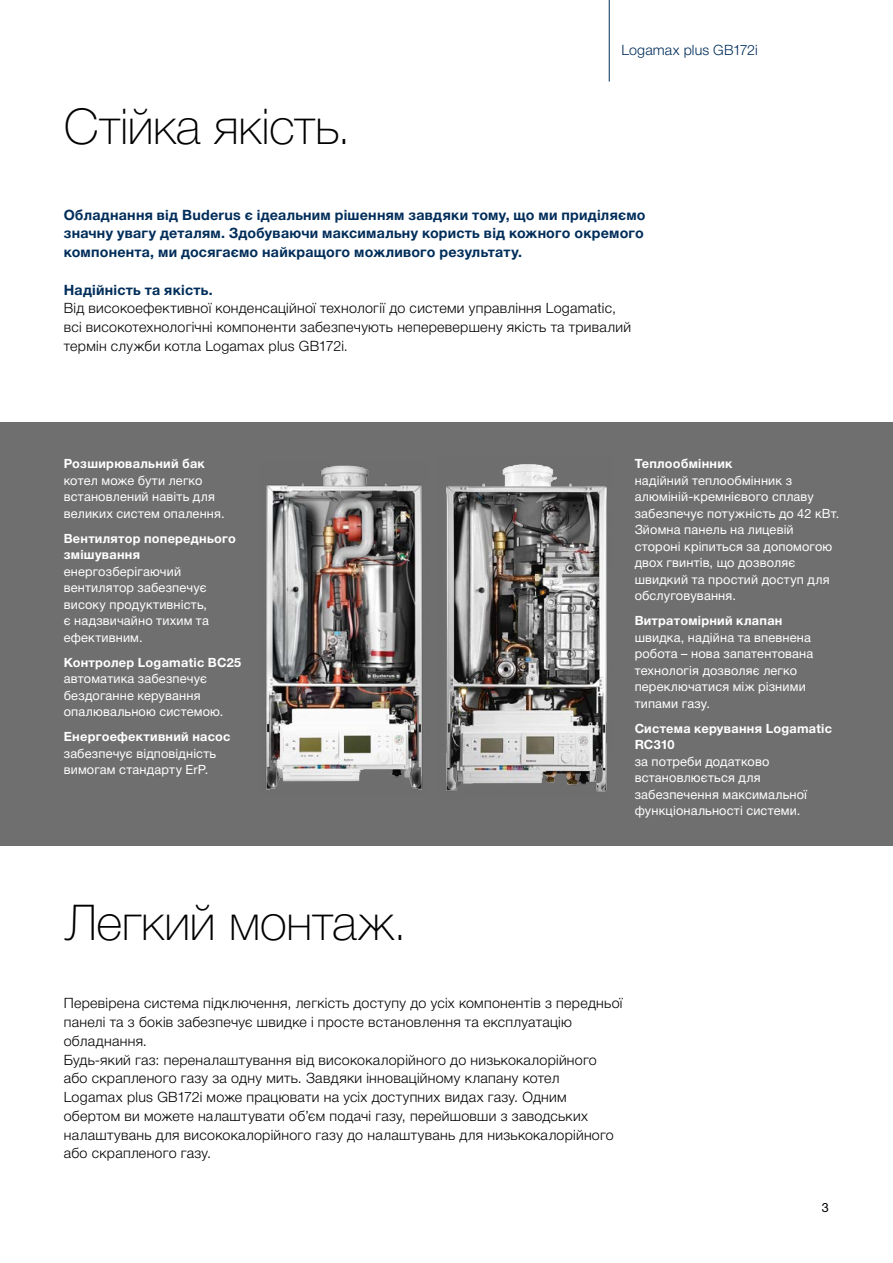
<style>
.page{position:relative;width:893px;height:1263px;background:#fff}
.page>*{position:absolute;margin:0;border:0;box-sizing:border-box;transform-origin:0 0}
.t1{font:100 49.5px "Helvetica Neue Cyr";letter-spacing:-.005em;color:#000}
.t2{font:300 14.25px/18.8px "Helvetica Neue Cyr";letter-spacing:.02em;color:#000}
.t3{font:700 14.25px/18.8px "Helvetica Neue Cyr";letter-spacing:.015em;color:#002d5a}
.t4{font:300 14.25px "Helvetica Neue Cyr";letter-spacing:.01em;color:#002d5a}
.t5{font:12.75px/16.5px "Helvetica Neue Cyr";letter-spacing:.015em;color:#fff}
.t6{font:700 12.75px/16.5px "Helvetica Neue Cyr";letter-spacing:.02em;color:#fff}
.t7{font:12.75px "Helvetica Neue LT Pro";color:#000}
</style>
<div class="page">
<hr style="left:0;top:0;width:1px;height:1263px;background:#000">
<div style="left:0;top:422px;width:893px;height:423px;background:#706f6f"></div>
<img style="left:266px;top:465px;width:157px;height:325px">
<img style="left:446px;top:464px;width:161px;height:328px">
<hr style="left:609px;top:0;width:1px;height:82px;background:#002d5a">
<h1 class="t1" style="left:64px;top:99px;width:289px">Стійка якість.</h1>
<p class="t4" style="left:622px;top:42px;width:138px">Logamax plus GB172i</p>
<p class="t3" style="left:64px;top:205px;width:583px">Обладнання від Buderus є ідеальним рішенням завдяки тому, що ми приділяємо значну увагу деталям. Здобуваючи максимальну користь від кожного окремого компонента, ми досягаємо найкращого можливого результату.</p>
<p class="t3" style="left:64px;top:280px;width:150px">Надійність та якість.</p>
<p class="t2" style="left:64px;top:299px;width:569px">Від високоефективної конденсаційної технології до системи управління Logamatic, всі високотехнологічні компоненти забезпечують неперевершену якість та тривалий термін служби котла Logamax plus GB172i.</p>
<p class="t6" style="left:64px;top:455px;width:143px">Розширювальний бак</p>
<p class="t5" style="left:64px;top:472px;width:162px">котел може бути легко встановлений навіть для великих систем опалення.</p>
<p class="t6" style="left:64px;top:530px;width:174px">Вентилятор попереднього змішування</p>
<p class="t5" style="left:64px;top:563px;width:147px">енергозберігаючий вентилятор забезпечує високу продуктивність, є надзвичайно тихим та ефективним.</p>
<p class="t6" style="left:64px;top:654px;width:179px">Контролер Logamatic BC25</p>
<p class="t5" style="left:64px;top:670px;width:161px">автоматика забезпечує бездоганне керування опалювальною системою.</p>
<p class="t6" style="left:64px;top:728px;width:168px">Енергоефективний насос</p>
<p class="t5" style="left:64px;top:745px;width:154px">забезпечує відповідність вимогам стандарту ErP.</p>
<p class="t6" style="left:635px;top:455px;width:99px">Теплообмінник</p>
<p class="t5" style="left:635px;top:472px;width:206px">надійний теплообмінник з алюміній-кремнієвого сплаву забезпечує потужність до 42 кВт.<br>Зйомна панель на лицевій стороні кріпиться за допомогою двох гвинтів, що дозволяє швидкий та простий доступ для обслуговування.</p>
<p class="t6" style="left:635px;top:612px;width:149px">Витратомірний клапан</p>
<p class="t5" style="left:635px;top:629px;width:180px">швидка, надійна та впевнена робота – нова запатентована технологія дозволяє легко переключатися між різними типами газу.</p>
<p class="t6" style="left:635px;top:720px;width:199px">Система керування Logamatic<br>RC310</p>
<p class="t5" style="left:635px;top:753px;width:174px">за потреби додатково встановлюється для забезпечення максимальної функціональності системи.</p>
<h1 class="t1" style="left:64px;top:895px;width:345px">Легкий монтаж.</h1>
<p class="t2" style="left:64px;top:994px;width:560px">Перевірена система підключення, легкість доступу до усіх компонентів з передньої панелі та з боків забезпечує швидке і просте встановлення та експлуатацію обладнання.<br>Будь-який газ: переналаштування від висококалорійного до низькокалорійного або скрапленого газу за одну мить. Завдяки інноваційному клапану котел<br>Logamax plus GB172i може працювати на усіх доступних видах газу. Одним обертом ви можете налаштувати об’єм подачі газу, перейшовши з заводських налаштувань для висококалорійного газу до налаштувань для низькокалорійного або скрапленого газу.</p>
<p class="t7" style="left:822px;top:1199px;width:9px">3</p>
</div>
